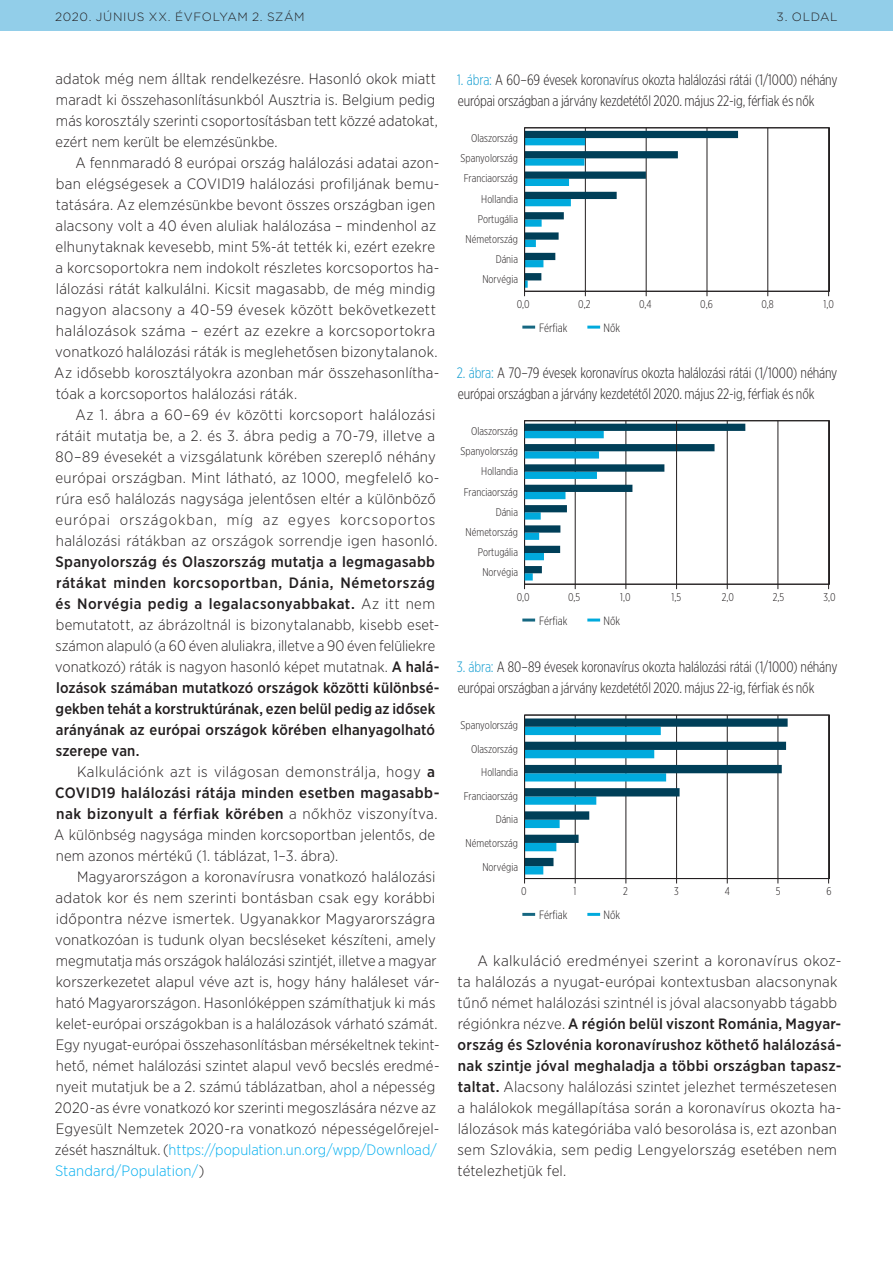
<style>
.page{position:relative;width:893px;height:1263px;background:#fff}
.page>*{position:absolute;margin:0;border:0;box-sizing:border-box;transform-origin:0 0}
.t1{font:300 15px/21px "Gotham Narrow";letter-spacing:.01em;color:#231f20}
.t2{font:300 15px/21px "Gotham Narrow";letter-spacing:.01em;color:#231f20;scale:1.04 1}
.t3{font:500 15px/21px "Gotham Narrow";letter-spacing:.01em;color:#231f20}
.t4{font:300 15px/21px "Gotham X Narrow";letter-spacing:-.01em;color:#231f20}
.t5{font:300 12px "Gotham";letter-spacing:.05em;color:#231f20}
.t6{font:300 12px "Gotham X Narrow";color:#231f20}
.t7{font:300 11.25px/20.1px "Gotham X Narrow";color:#231f20;text-align:right}
.s1{font-weight:300}
.s2{font-weight:500}
.s3{color:#00aeef}
.s4{color:#109cd0}
</style>
<div class="page">
<div style="left:0;top:0;width:893px;height:31px;background:#92cee9"></div>
<hr style="left:828px;top:128px;width:1px;height:168px;background:#231f20">
<hr style="left:767px;top:128px;width:1px;height:168px;background:#231f20">
<hr style="left:707px;top:128px;width:1px;height:168px;background:#231f20">
<hr style="left:646px;top:128px;width:1px;height:168px;background:#231f20">
<hr style="left:585px;top:128px;width:1px;height:168px;background:#231f20">
<svg style="left:526px;top:131px;width:212px;height:157px"></svg>
<svg style="left:522px;top:326px;width:13px;height:3px"></svg>
<svg style="left:587px;top:326px;width:13px;height:3px"></svg>
<hr style="left:524px;top:128px;width:1px;height:168px;background:#231f20">
<div style="left:524px;top:128px;width:306px;height:163px;border:1px solid #231f20"></div>
<hr style="left:575px;top:421px;width:1px;height:168px;background:#231f20">
<hr style="left:626px;top:421px;width:1px;height:168px;background:#231f20">
<hr style="left:727px;top:421px;width:1px;height:168px;background:#231f20">
<hr style="left:778px;top:421px;width:1px;height:168px;background:#231f20">
<hr style="left:828px;top:421px;width:1px;height:168px;background:#231f20">
<svg style="left:522px;top:618px;width:13px;height:3px"></svg>
<svg style="left:587px;top:618px;width:13px;height:3px"></svg>
<hr style="left:524px;top:421px;width:1px;height:168px;background:#231f20">
<div style="left:524px;top:420px;width:306px;height:164px;border:1px solid #231f20"></div>
<svg style="left:525px;top:424px;width:220px;height:156px"></svg>
<hr style="left:676px;top:421px;width:1px;height:168px;background:#231f20">
<hr style="left:575px;top:715px;width:1px;height:168px;background:#231f20">
<hr style="left:626px;top:715px;width:1px;height:168px;background:#231f20">
<hr style="left:727px;top:715px;width:1px;height:168px;background:#231f20">
<hr style="left:778px;top:715px;width:1px;height:168px;background:#231f20">
<hr style="left:828px;top:715px;width:1px;height:168px;background:#231f20">
<svg style="left:522px;top:913px;width:13px;height:3px"></svg>
<svg style="left:587px;top:913px;width:13px;height:3px"></svg>
<hr style="left:524px;top:715px;width:1px;height:168px;background:#231f20">
<hr style="left:676px;top:715px;width:1px;height:168px;background:#231f20">
<svg style="left:526px;top:718px;width:262px;height:156px"></svg>
<div style="left:524px;top:715px;width:306px;height:164px;border:1px solid #231f20"></div>
<p class="t5" style="left:55px;top:10px;width:251px">2020. JÚNIUS XX. ÉVFOLYAM 2. SZÁM</p>
<p class="t5" style="left:777px;top:10px;width:63px">3. OLDAL</p>
<p class="t1" style="left:56px;top:68px;width:384px">adatok még nem álltak rendelkezésre. Hasonló okok miatt maradt ki összehasonlításunkból Ausztria is. Belgium pedig más korosztály szerinti csoportosításban tett közzé adatokat, ezért nem került be elemzésünkbe.</p>
<p class="t1" style="left:54px;top:152px;width:387px;text-indent:21px">A fennmaradó 8 európai ország halálozási adatai azon&shy;ban elégségesek a COVID19 halálozási profiljának bemu&shy;tatására. Az elemzésünkbe bevont összes országban igen alacsony volt a 40 éven aluliak halálozása – mindenhol az elhunytaknak kevesebb, mint 5%-át tették ki, ezért ezekre a korcsoportokra nem indokolt részletes korcsoportos ha&shy;lálozási rátát kalkulálni. Kicsit magasabb, de még mindig nagyon alacsony a 40-59 évesek között bekövetkezett halálozások száma – ezért az ezekre a korcsoportokra vonatkozó halálozási ráták is meglehetősen bizonytalanok.<br>Az idősebb korosztályokra azonban már összehasonlítha&shy;tóak a korcsoportos halálozási ráták.</p>
<p class="t1" style="left:56px;top:404px;width:386px;text-indent:20px">Az 1. ábra a 60–69 év közötti korcsoport halálozási rátáit mutatja be, a 2. és 3. ábra pedig a 70-79, illetve a 80–89 évesekét a vizsgálatunk körében szereplő néhány európai országban. Mint látható, az 1000, megfelelő ko&shy;rúra eső halálozás nagysága jelentősen eltér a különböző európai országokban, míg az egyes korcsoportos halálozási rátákban az országok sorrendje igen hasonló.</p>
<p class="t3" style="left:55px;top:551px;width:386px">Spanyolország és Olaszország mutatja a legmagasabb rátákat minden korcsoportban, Dánia, Németország és Norvégia pedig a legalacsonyabbakat. <span class="s1">Az itt nem bemutatott, az ábrázoltnál is bizonytalanabb, kisebb eset&shy;számon alapuló (a 60 éven aluliakra, illetve a 90 éven felüliekre vonatkozó) ráták is nagyon hasonló képet mutatnak.</span> A halá&shy;lozások számában mutatkozó országok közötti különbsé&shy;gekben tehát a korstruktúrának, ezen belül pedig az idősek arányának az európai országok körében elhanyagolható szerepe van.</p>
<p class="t1" style="left:54px;top:761px;width:387px;text-indent:23px">Kalkulációnk azt is világosan demonstrálja, hogy <span class="s2">a COVID19 halálozási rátája minden esetben magasabb&shy;nak bizonyult a férfiak körében</span> a nőkhöz viszonyítva.<br>A különbség nagysága minden korcsoportban jelentős, de nem azonos mértékű (1. táblázat, 1–3. ábra).</p>
<p class="t1" style="left:55px;top:866px;width:386px;text-indent:22px">Magyarországon a koronavírusra vonatkozó halálozási adatok kor és nem szerinti bontásban csak egy korábbi időpontra nézve ismertek. Ugyanakkor Magyarországra vonatkozóan is tudunk olyan becsléseket készíteni, amely megmutatja más országok halálozási szintjét, illetve a magyar korszerkezetet alapul véve azt is, hogy hány haláleset vár&shy;ható Magyarországon. Hasonlóképpen számíthatjuk ki más kelet-európai országokban is a halálozások várható számát.<br>Egy nyugat-európai összehasonlításban mérsékeltnek tekint&shy;hető, német halálozási szintet alapul vevő becslés eredmé&shy;nyeit mutatjuk be a 2. számú táblázatban, ahol a népesség 2020-as évre vonatkozó kor szerinti megoszlására nézve az Egyesült Nemzetek 2020-ra vonatkozó népességelőrejel&shy;zését használtuk. (<span class="s3">https://population.un.org/wpp/Download/ Standard/Population/</span>)</p>
<p class="t4" style="left:457px;top:69px;width:382px"><span class="s4">1. ábra:</span> A 60–69 évesek koronavírus okozta halálozási rátái (1/1000) néhány európai országban a járvány kezdetétől 2020. május 22-ig, férfiak és nők</p>
<p class="t7" style="left:471px;top:128px;width:48px">Olaszország</p>
<p class="t7" style="left:461px;top:148px;width:59px">Spanyolország</p>
<p class="t7" style="left:464px;top:168px;width:56px">Franciaország</p>
<p class="t7" style="left:481px;top:188px;width:38px">Hollandia</p>
<p class="t7" style="left:478px;top:209px;width:42px">Portugália</p>
<p class="t7" style="left:466px;top:229px;width:54px">Németország</p>
<p class="t7" style="left:496px;top:249px;width:24px">Dánia</p>
<p class="t7" style="left:482px;top:269px;width:37px">Norvégia</p>
<p class="t7" style="left:517px;top:294px;width:15px">0,0</p>
<p class="t7" style="left:578px;top:294px;width:14px">0,2</p>
<p class="t7" style="left:639px;top:294px;width:14px">0,4</p>
<p class="t7" style="left:700px;top:294px;width:14px">0,6</p>
<p class="t7" style="left:761px;top:294px;width:14px">0,8</p>
<p class="t7" style="left:824px;top:294px;width:12px">1,0</p>
<p class="t6" style="left:539px;top:320px;width:30px">Férfiak</p>
<p class="t6" style="left:603px;top:320px;width:18px">Nők</p>
<p class="t4" style="left:457px;top:362px;width:382px"><span class="s4">2. ábra:</span> A 70–79 évesek koronavírus okozta halálozási rátái (1/1000) néhány európai országban a járvány kezdetétől 2020. május 22-ig, férfiak és nők</p>
<p class="t7" style="left:471px;top:421px;width:48px">Olaszország</p>
<p class="t7" style="left:461px;top:441px;width:59px">Spanyolország</p>
<p class="t7" style="left:464px;top:461px;width:56px">Hollandia<br>Franciaország</p>
<p class="t7" style="left:466px;top:501px;width:54px">Dánia<br>Németország<br>Portugália</p>
<p class="t7" style="left:482px;top:562px;width:37px">Norvégia</p>
<p class="t7" style="left:517px;top:587px;width:15px">0,0</p>
<p class="t7" style="left:568px;top:587px;width:14px">0,5</p>
<p class="t7" style="left:620px;top:587px;width:12px">1,0</p>
<p class="t7" style="left:672px;top:587px;width:11px">1,5</p>
<p class="t7" style="left:773px;top:587px;width:13px">2,5</p>
<p class="t7" style="left:824px;top:587px;width:14px">3,0</p>
<p class="t7" style="left:722px;top:587px;width:14px">2,0</p>
<p class="t6" style="left:539px;top:613px;width:30px">Férfiak</p>
<p class="t6" style="left:603px;top:613px;width:18px">Nők</p>
<p class="t4" style="left:457px;top:656px;width:382px"><span class="s4">3. ábra:</span> A 80–89 évesek koronavírus okozta halálozási rátái (1/1000) néhány európai országban a járvány kezdetétől 2020. május 22-ig, férfiak és nők</p>
<p class="t7" style="left:461px;top:713px;width:59px;line-height:23.5px">Spanyolország<br>Olaszország</p>
<p class="t7" style="left:464px;top:760px;width:56px;line-height:23.5px">Hollandia<br>Franciaország</p>
<p class="t7" style="left:466px;top:807px;width:54px;line-height:23.5px">Dánia<br>Németország</p>
<p class="t7" style="left:482px;top:856px;width:37px">Norvégia</p>
<p class="t7" style="left:521px;top:881px;width:7px">0</p>
<p class="t7" style="left:573px;top:881px;width:4px">1</p>
<p class="t7" style="left:623px;top:881px;width:6px">2</p>
<p class="t7" style="left:674px;top:881px;width:6px">3</p>
<p class="t7" style="left:776px;top:881px;width:6px">5</p>
<p class="t7" style="left:827px;top:881px;width:7px">6</p>
<p class="t6" style="left:539px;top:908px;width:30px">Férfiak</p>
<p class="t6" style="left:603px;top:908px;width:18px">Nők</p>
<p class="t7" style="left:725px;top:881px;width:7px">4</p>
<p class="t2" style="left:457px;top:950px;width:371px;text-indent:20px">A kalkuláció eredményei szerint a koronavírus okoz&shy;ta halálozás a nyugat-európai kontextusban alacsonynak tűnő német halálozási szintnél is jóval alacsonyabb tágabb régiónkra nézve. <span class="s2">A régión belül viszont Románia, Magyar&shy;ország és Szlovénia koronavírushoz köthető halálozásá&shy;nak szintje jóval meghaladja a többi országban tapasz&shy;taltat.</span> Alacsony halálozási szintet jelezhet természetesen a halálokok megállapítása során a koronavírus okozta ha&shy;lálozások más kategóriába való besorolása is, ezt azonban sem Szlovákia, sem pedig Lengyelország esetében nem tételezhetjük fel.</p>
</div>
